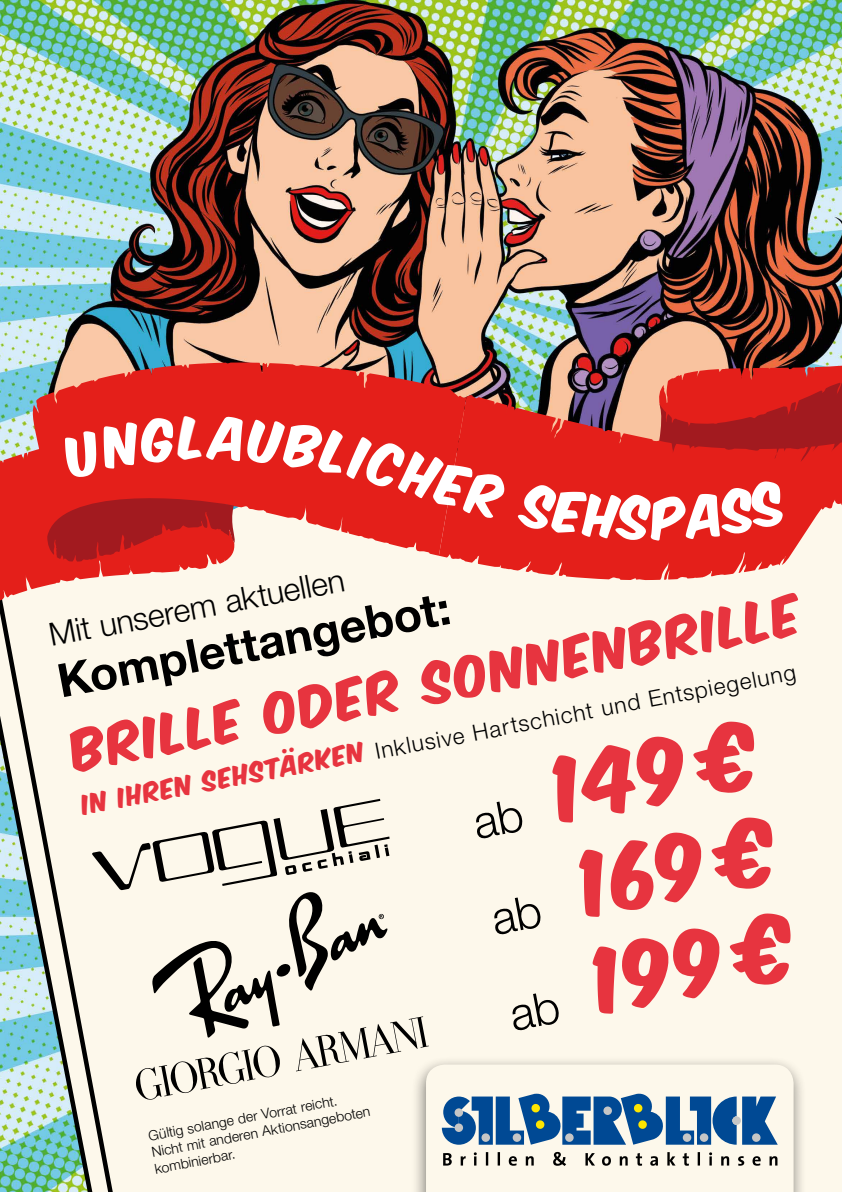
<style>
.page{position:relative;width:842px;height:1192px;background:#fff}
.page>*{position:absolute;margin:0;border:0;box-sizing:border-box;transform-origin:0 0}
.t1{font:77.85px/97.7px "Komika Axis";color:#e7343f;text-align:justify}
.t2{font:48.5px "Komika Axis";color:#e7343f}
.t3{font:700 46.5px "Helvetica Neue LT Std";color:#000}
.t4{font:300 32px "Helvetica Neue LT Std";color:#000}
.t5{font:300 22.5px "Helvetica Neue LT Std";color:#000}
.t6{font:300 14px/16.7px "Helvetica Neue LT Std";color:#000}
.s1{font-family:"Komika Axis";font-weight:400;font-size:23.5px;color:#e7343f}
.s2{font-family:"Helvetica Neue LT Std";font-weight:300;font-size:45.8px;color:#000}
</style>
<div class="page">
<img style="left:0;top:0;width:842px;height:427px">
<div style="left:19px;top:562px;width:823px;height:630px;background:#fdf8eb"></div>
<svg style="left:0;top:427px;width:235px;height:231px;background:#f3bfb5"></svg>
<svg style="left:28px;top:362px;width:438px;height:194px;background:#d43d37"></svg>
<svg style="left:439px;top:395px;width:403px;height:185px;background:#e85c54"></svg>
<div style="left:411px;top:1055px;width:396px;height:137px;background:#000;opacity:.5"></div>
<div style="left:426px;top:1065px;width:367px;height:127px;background:#fdf8eb"></div>
<svg style="left:91px;top:799px;width:338px;height:302px;background:#e0dbd0"></svg>
<svg style="left:442px;top:1093px;width:336px;height:52px;background:#5583ad"></svg>
<svg style="left:443px;top:1152px;width:334px;height:14px;background:#c8c4b9"></svg>
<svg style="left:47px;top:416px;width:461px;height:146px;background:#df342f"></svg>
<svg style="left:516px;top:316px;width:326px;height:225px;background:#c1403a"></svg>
<h3 class="t4" style="left:46px;top:617px;width:302px;rotate:-11deg">Mit unserem aktuellen</h3>
<h2 class="t2" style="left:68px;top:729px;width:742px;rotate:-11deg">Brille oder Sonnenbrille</h2>
<h3 class="t3" style="left:53px;top:654px;width:400px;rotate:-11deg">Komplettangebot:</h3>
<h3 class="t5" style="left:80px;top:795px;width:727px;rotate:-11deg"><span class="s1">in Ihren Sehstärken</span> Inklusive Hartschicht und Entspiegelung</h3>
<h1 class="t1" style="left:462px;top:766px;width:295px;rotate:-11deg"><span class="s2">ab</span> 149 ¤ <span class="s2">ab</span> 169 ¤ <span class="s2">ab</span> 199¤</h1>
<p class="t6" style="left:147px;top:1128px;width:224px;rotate:-11deg">Gültig solange der Vorrat reicht.<br>Nicht mit anderen Aktionsangeboten kombinierbar.</p>
</div>
